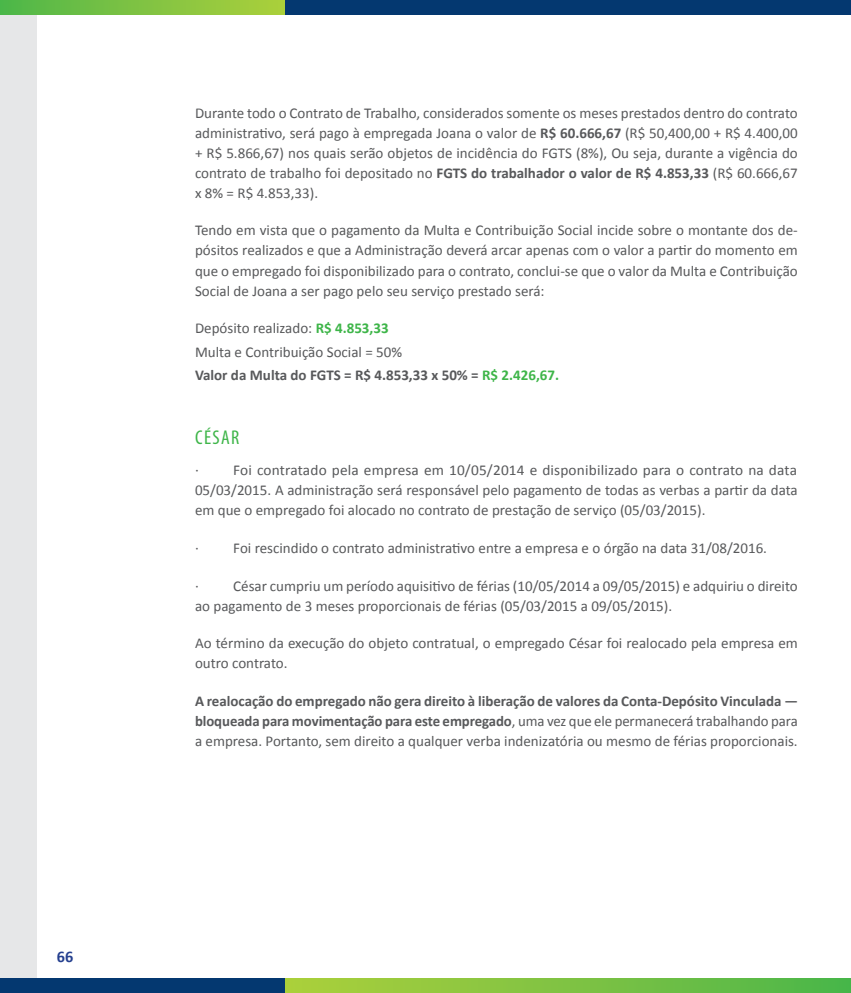
<style>
.page{position:relative;width:851px;height:993px;background:#fff}
.page>*{position:absolute;margin:0;border:0;box-sizing:border-box;transform-origin:0 0}
.t1{font:condensed 20px "Myriad Pro";color:#3eb549}
.t2{font:700 16.25px "Calibri";color:#25408f}
.t3{font:15px/20px "Calibri";color:#58595b;text-align:justify}
.t4{font:700 15px/20px "Calibri";letter-spacing:-.005em;color:#58595b;text-align:justify}
.s1{font-weight:700}
.s2{font-weight:700;color:#3eb549}
.s3{font-weight:400}
</style>
<div class="page">
<div style="left:0;top:0;width:37px;height:992px;background:#e6e7e8"></div>
<svg style="left:0;top:0;width:285px;height:14px;background:#7ec242"></svg>
<div style="left:0;top:978px;width:285px;height:14px;background:#043870"></div>
<div style="left:285px;top:0;width:565px;height:14px;background:#043870"></div>
<svg style="left:285px;top:978px;width:565px;height:14px;background:#7cc242"></svg>
<p class="t2" style="left:57px;top:946px;width:18px">66</p>
<p class="t3" style="left:195px;top:103px;width:604px">Durante todo o Contrato de Trabalho, considerados somente os meses prestados dentro do contrato administrativo, será pago à empregada Joana o valor de <span class="s1">R$ 60.666,67</span> (R$ 50,400,00 + R$ 4.400,00 + R$ 5.866,67) nos quais serão objetos de incidência do FGTS (8%), Ou seja, durante a vigência do contrato de trabalho foi depositado no <span class="s1">FGTS do trabalhador o valor de R$ 4.853,33</span> (R$ 60.666,67 x 8% = R$ 4.853,33).</p>
<p class="t3" style="left:195px;top:220px;width:604px">Tendo em vista que o pagamento da Multa e Contribuição Social incide sobre o montante dos de&shy;pósitos realizados e que a Administração deverá arcar apenas com o valor a partir do momento em que o empregado foi disponibilizado para o contrato, conclui-se que o valor da Multa e Contribuição Social de Joana a ser pago pelo seu serviço prestado será:</p>
<p class="t3" style="left:195px;top:316px;width:365px;line-height:23.5px;text-align:left">Depósito realizado: <span class="s2">R$ 4.853,33<br></span>Multa e Contribuição Social = 50%<br><span class="s1">Valor da Multa do FGTS = R$ 4.853,33 x 50% =</span> <span class="s2">R$ 2.426,67.</span></p>
<h1 class="t1" style="left:195px;top:425px;width:10px">CÉSAR</h1>
<p class="t3" style="left:195px;top:460px;width:604px">· Foi contratado pela empresa em 10/05/2014 e disponibilizado para o contrato na data 05/03/2015. A administração será responsável pelo pagamento de todas as verbas a partir da data em que o empregado foi alocado no contrato de prestação de serviço (05/03/2015).</p>
<p class="t3" style="left:195px;top:537px;width:573px">· Foi rescindido o contrato administrativo entre a empresa e o órgão na data 31/08/2016.</p>
<p class="t3" style="left:195px;top:575px;width:604px">· César cumpriu um período aquisitivo de férias (10/05/2014 a 09/05/2015) e adquiriu o direito ao pagamento de 3 meses proporcionais de férias (05/03/2015 a 09/05/2015).</p>
<p class="t3" style="left:195px;top:633px;width:604px">Ao término da execução do objeto contratual, o empregado César foi realocado pela empresa em outro contrato.</p>
<p class="t4" style="left:195px;top:691px;width:604px">A realocação do empregado não gera direito à liberação de valores da Conta-Depósito Vinculada ― bloqueada para movimentação para este empregado<span class="s3">, uma vez que ele permanecerá trabalhando para a empresa. Portanto, sem direito a qualquer verba indenizatória ou mesmo de férias proporcionais.</span></p>
</div>
